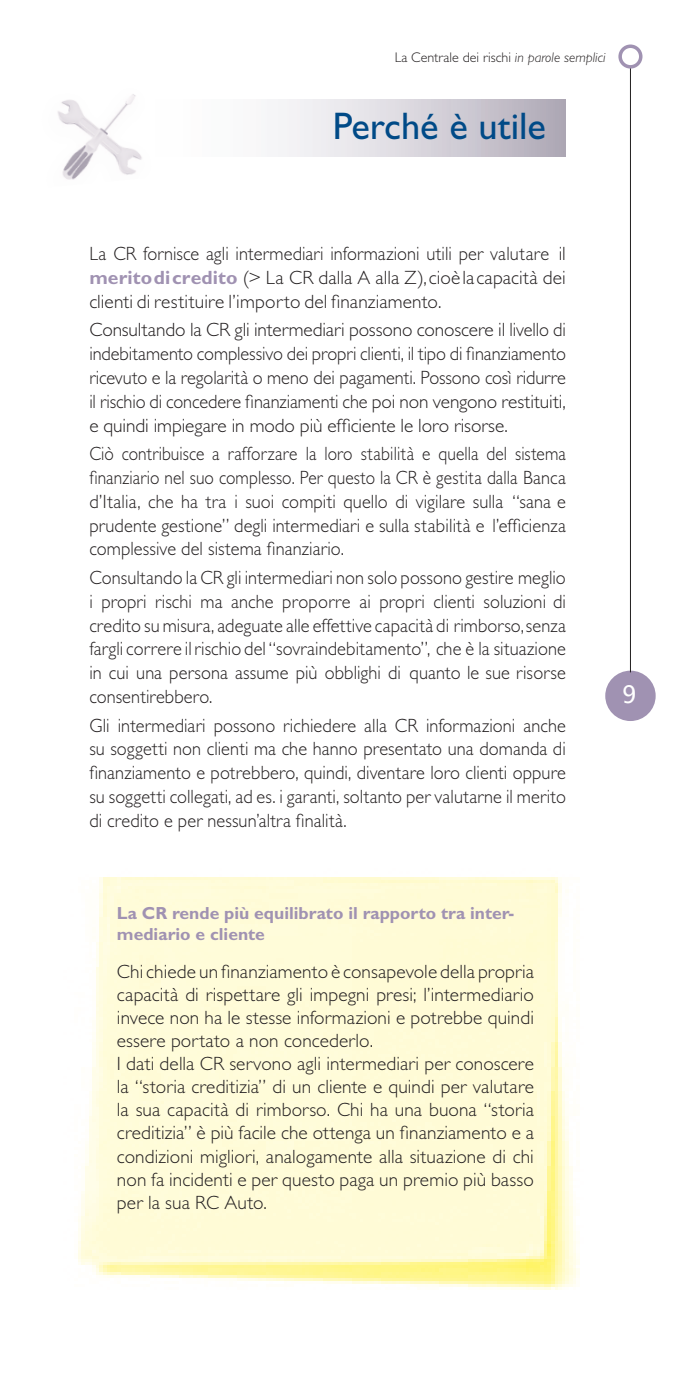
<style>
.page{position:relative;width:695px;height:1389px;background:#fff}
.page>*{position:absolute;margin:0;border:0;box-sizing:border-box;transform-origin:0 0}
.t1{font:38.5px "Gill Sans Std";color:#004a87}
.t2{font:24.5px "Lucida Console";color:#fff}
.PARAGRAFO{font:300 19.25px/23.1px "Gill Sans Std";letter-spacing:.005em;color:#231f20;text-align:justify}
.PARAGRAFO-2{font:300 19.25px/23.8px "Gill Sans Std";letter-spacing:.005em;color:#231f20;text-align:justify;scale:.95 1}
.PARAGRAFO-3{font:300 19.25px/23.8px "Gill Sans Std";letter-spacing:.005em;color:#231f20;text-align:justify;scale:.9 1}
.TITOLETTO_PARAGRAFO{font:700 17.5px/21px "Gill Sans Std";color:#a092b2}
.t3{font:300 14px "Gill Sans Std";color:#231f20}
.s1{font-style:italic}
.s2{font-weight:700;color:#a092b2}
</style>
<div class="page">
<div style="left:607px;top:672px;width:46px;height:47px;background:#a092b2;border-radius:50%"></div>
<div style="left:605px;top:671px;width:50px;height:50px;border:4px solid #a092b2;border-radius:50%"></div>
<hr style="left:630px;top:67px;width:1px;height:605px;background:#231f20">
<div style="left:618px;top:45px;width:24px;height:24px;border:4px solid #a092b2;border-radius:50%"></div>
<svg style="left:278px;top:99px;width:288px;height:57px;background:#d6d3da"></svg>
<img style="left:78px;top:877px;width:502px;height:413px">
<img style="left:57px;top:94px;width:85px;height:86px">
<p class="t3" style="left:394px;top:49px;width:212px">La Centrale dei rischi <span class="s1">in parole semplici</span></p>
<p class="t1" style="left:332px;top:104px;width:215px">Perché è utile</p>
<p class="PARAGRAFO-2" style="left:89px;top:242px;width:503px">La CR fornisce agli intermediari informazioni utili per valutare il <span class="s2">merito di credito</span> (&gt; La CR dalla A alla Z), cioè la capacità dei clienti di restituire l’importo del finanziamento.</p>
<p class="PARAGRAFO" style="left:89px;top:318px;width:478px;line-height:23.8px">Consultando la CR gli intermediari possono conoscere il livello di indebitamento complessivo dei propri clienti, il tipo di finanziamento ricevuto e la regolarità o meno dei pagamenti. Possono così ridurre il rischio di concedere finanziamenti che poi non vengono restituiti, e quindi impiegare in modo più efficiente le loro risorse.</p>
<p class="PARAGRAFO-3" style="left:89px;top:442px;width:531px">Ciò contribuisce a rafforzare la loro stabilità e quella del sistema finanziario nel suo complesso. Per questo la CR è gestita dalla Banca d’Italia, che ha tra i suoi compiti quello di vigilare sulla “sana e prudente gestione” degli intermediari e sulla stabilità e l’efficienza complessive del sistema finanziario.</p>
<p class="PARAGRAFO-2" style="left:89px;top:566px;width:503px">Consultando la CR gli intermediari non solo possono gestire meglio i propri rischi ma anche proporre ai propri clienti soluzioni di credito su misura, adeguate alle effettive capacità di rimborso, senza fargli correre il rischio del “sovraindebitamento”, che è la situazione in cui una persona assume più obblighi di quanto le sue risorse consentirebbero.</p>
<p class="PARAGRAFO-2" style="left:89px;top:714px;width:503px">Gli intermediari possono richiedere alla CR informazioni anche su soggetti non clienti ma che hanno presentato una domanda di finanziamento e potrebbero, quindi, diventare loro clienti oppure su soggetti collegati, ad es. i garanti, soltanto per valutarne il merito di credito e per nessun’altra finalità.</p>
<p class="TITOLETTO_PARAGRAFO" style="left:117px;top:902px;width:398px">La CR rende più equilibrato il rapporto tra inter&shy;mediario e cliente</p>
<p class="PARAGRAFO" style="left:117px;top:960px;width:418px">Chi chiede un finanziamento è consapevole della propria capacità di rispettare gli impegni presi; l’intermediario invece non ha le stesse informazioni e potrebbe quindi essere portato a non concederlo.</p>
<p class="PARAGRAFO" style="left:117px;top:1052px;width:418px">I dati della CR servono agli intermediari per conoscere la “storia creditizia” di un cliente e quindi per valutare la sua capacità di rimborso. Chi ha una buona “storia creditizia” è più facile che ottenga un finanziamento e a condizioni migliori, analogamente alla situazione di chi non fa incidenti e per questo paga un premio più basso per la sua RC Auto.</p>
<p class="t2" style="left:621px;top:684px;width:16px">9</p>
</div>
